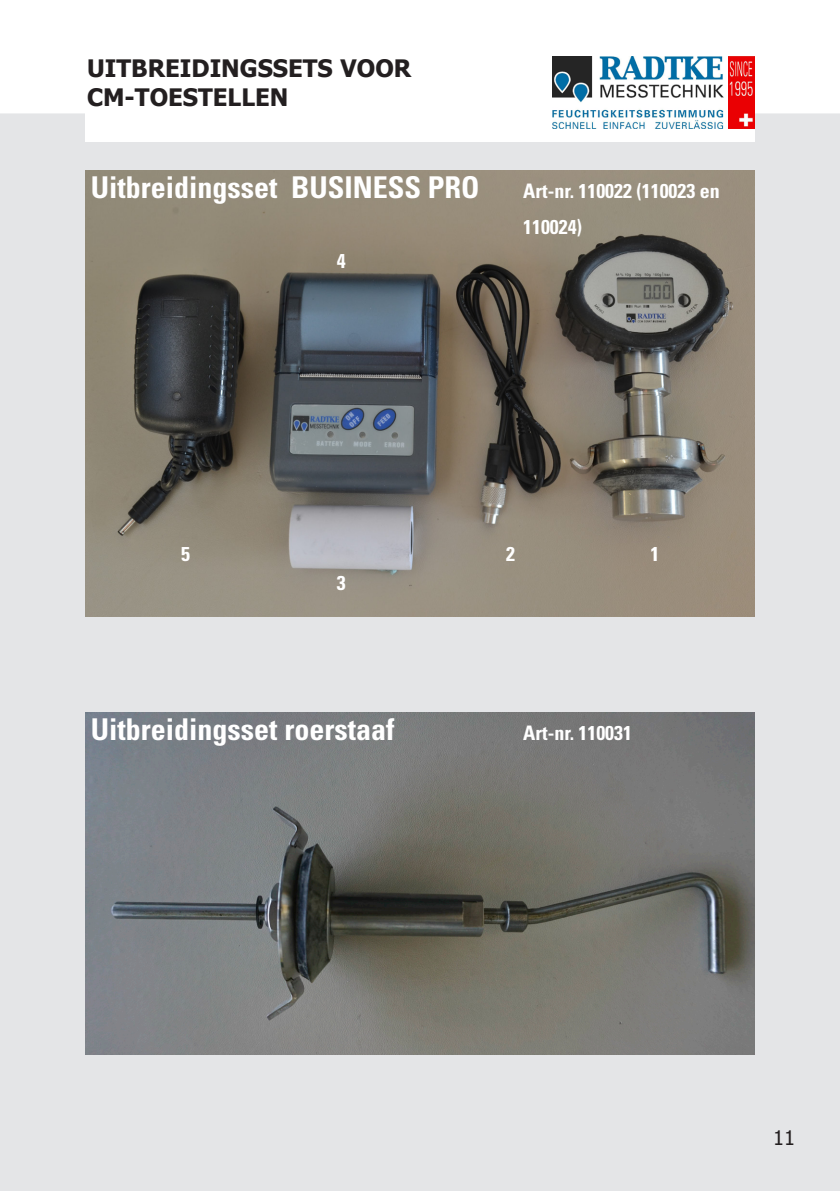
<style>
.page{position:relative;width:840px;height:1191px;background:#fff}
.page>*{position:absolute;margin:0;border:0;box-sizing:border-box;transform-origin:0 0}
.t1{font:700 condensed 30px "Univers LT Std";color:#fff}
.t2{font:700 24px/28.8px "Tahoma";color:#231f20}
.t3{font:700 condensed 20px/36px "Univers LT Std";color:#fff}
.t4{font:20px "Tahoma";color:#231f20}
</style>
<div class="page">
<div style="left:0;top:113px;width:839px;height:1078px;background:#e4e5e7"></div>
<div style="left:85px;top:108px;width:669px;height:34px;background:#fff"></div>
<img style="left:552px;top:57px;width:172px;height:72px">
<img style="left:728px;top:57px;width:26px;height:72px">
<img style="left:85px;top:170px;width:669px;height:446px">
<img style="left:85px;top:712px;width:669px;height:342px">
<p class="t2" style="left:87px;top:56px;width:325px">UITBREIDINGSSETS VOOR<br>CM-TOESTELLEN</p>
<p class="t1" style="left:91px;top:175px;width:390px">Uitbreidingsset BUSINESS PRO</p>
<p class="t3" style="left:523px;top:174px;width:198px">Art-nr. 110022 (110023 en<br>110024)</p>
<p class="t3" style="left:337px;top:245px;width:10px">4</p>
<p class="t3" style="left:181px;top:538px;width:10px">5</p>
<p class="t3" style="left:506px;top:538px;width:10px">2</p>
<p class="t3" style="left:650px;top:538px;width:10px">1</p>
<p class="t3" style="left:337px;top:566px;width:10px">3</p>
<p class="t1" style="left:91px;top:717px;width:305px">Uitbreidingsset roerstaaf</p>
<p class="t3" style="left:523px;top:716px;width:110px">Art-nr. 110031</p>
<p class="t4" style="left:772px;top:1130px;width:23px">11</p>
</div>
